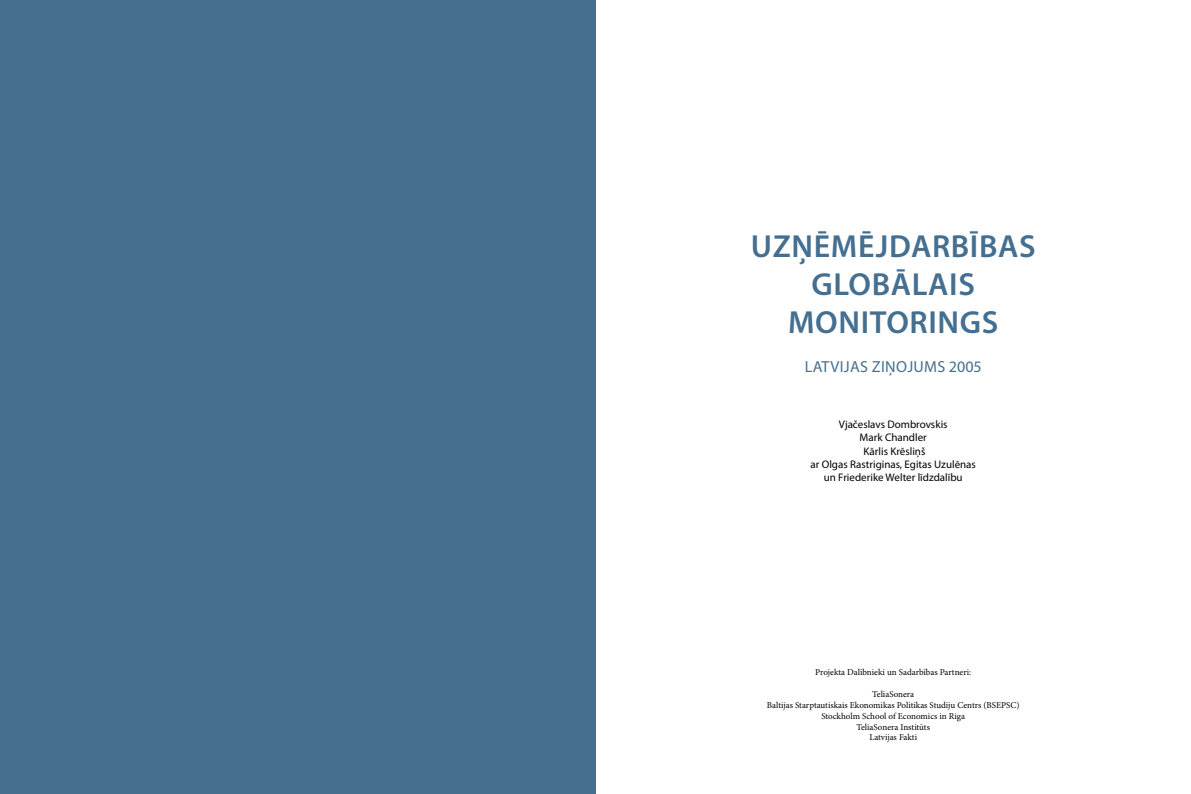
<style>
.page{position:relative;width:1191px;height:794px;background:#fff}
.page>*{position:absolute;margin:0;border:0;box-sizing:border-box;transform-origin:0 0}
.t1{font:600 32px/38.4px "Myriad Pro";letter-spacing:.02em;color:#446f91;text-align:center}
.t2{font:16px "Myriad Pro";letter-spacing:.02em;color:#446f91}
.t3{font:11px/13.2px "Myriad Pro";color:#000;text-align:center}
.t4{font:9px/10.8px "Minion Pro";color:#000;text-align:center}
</style>
<div class="page">
<div style="left:0;top:0;width:595px;height:794px;background:#446f91"></div>
<h1 class="t1" style="left:751px;top:226px;width:286px">UZŅĒMĒJDARBĪBAS<br>GLOBĀLAIS<br>MONITORINGS</h1>
<h2 class="t2" style="left:805px;top:356px;width:178px">Latvijas Ziņojums 2005</h2>
<p class="t3" style="left:810px;top:418px;width:167px">Vjačeslavs Dombrovskis<br>Mark Chandler<br>Kārlis Krēsliņš<br>ar Olgas Rastriginas, Egitas Uzulēnas un Friederike Welter līdzdalību</p>
<p class="t4" style="left:815px;top:667px;width:158px">Projekta Dalībnieki un Sadarbības Partneri:</p>
<p class="t4" style="left:767px;top:689px;width:254px">TeliaSonera<br>Baltijas Starptautiskais Ekonomikas Politikas Studiju Centrs (BSEPSC)<br>Stockholm School of Economics in Riga<br>TeliaSonera Institūts<br>Latvijas Fakti</p>
</div>
